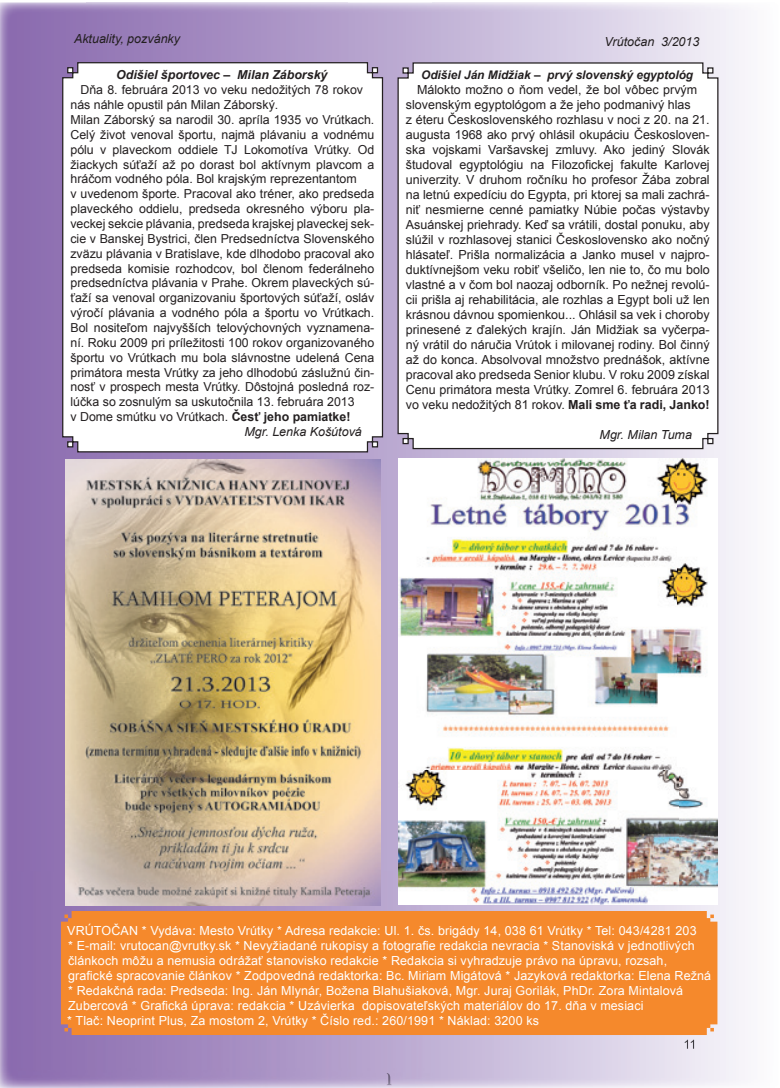
<style>
.page{position:relative;width:780px;height:1088px;background:#fff}
.page>*{position:absolute;margin:0;border:0;box-sizing:border-box;transform-origin:0 0}
.t1{font:12.5px/15px "Arial";color:#231f20}
.t2{font:12.5px/15px "Arial";letter-spacing:.01em;color:#fff}
.t3{font:italic 12.5px "Arial";color:#231f20}
.t4{font:12.38px/14.9px "Arial";color:#231f20}
.t5{font:italic 700 12.38px "Arial";color:#231f20}
.t6{font:italic 700 11.88px "Arial";color:#231f20}
.s1{font-weight:700}
</style>
<div class="page">
<img style="left:0;top:871px;width:745px;height:217px">
<img style="left:0;top:2px;width:86px;height:869px">
<div style="left:693px;top:4px;width:52px;height:867px;background:#f3f2f8"></div>
<svg style="left:684px;top:1040px;width:10px;height:9px"></svg>
<svg style="left:386px;top:1073px;width:5px;height:12px"></svg>
<svg style="left:61px;top:61px;width:323px;height:392px"></svg>
<svg style="left:397px;top:62px;width:322px;height:388px"></svg>
<div style="left:61px;top:911px;width:656px;height:124px;background:#f5892c"></div>
<img style="left:398px;top:458px;width:319px;height:447px">
<img style="left:65px;top:460px;width:316px;height:446px">
<p class="t3" style="left:74px;top:30px;width:108px">Aktuality, pozvánky</p>
<p class="t3" style="left:604px;top:34px;width:96px">Vrútočan 3/2013</p>
<p class="t5" style="left:116px;top:67px;width:213px">Odišiel športovec – Milan Záborský</p>
<p class="t4" style="left:70px;top:83px;width:305px;text-indent:10px">Dňa 8. februára 2013 vo veku nedožitých 78 rokov nás náhle opustil pán Milan Záborský.<br>Milan Záborský sa narodil 30. apríla 1935 vo Vrútkach.<br>Celý život venoval športu, najmä plávaniu a vodnému pólu v plaveckom oddiele TJ Lokomotíva Vrútky. Od žiackych súťaží až po dorast bol aktívnym plavcom a hráčom vodného póla. Bol krajským reprezentantom<br>v uvedenom športe. Pracoval ako tréner, ako predseda plaveckého oddielu, predseda okresného výboru pla&shy;veckej sekcie plávania, predseda krajskej plaveckej sek&shy;cie v Banskej Bystrici, člen Predsedníctva Slovenského zväzu plávania v Bratislave, kde dlhodobo pracoval ako predseda komisie rozhodcov, bol členom federálneho predsedníctva plávania v Prahe. Okrem plaveckých sú&shy;ťaží sa venoval organizovaniu športových súťaží, osláv výročí plávania a vodného póla a športu vo Vrútkach.<br>Bol nositeľom najvyšších telovýchovných vyznamena&shy;ní. Roku 2009 pri príležitosti 100 rokov organizovaného športu vo Vrútkach mu bola slávnostne udelená Cena primátora mesta Vrútky za jeho dlhodobú záslužnú čin&shy;nosť v prospech mesta Vrútky. Dôstojná posledná roz&shy;lúčka so zosnulým sa uskutočnila 13. februára 2013<br>v Dome smútku vo Vrútkach. <span class="s1">Česť jeho pamiatke!</span></p>
<p class="t3" style="left:244px;top:424px;width:119px">Mgr. Lenka Košútová</p>
<p class="t6" style="left:421px;top:67px;width:273px">Odišiel Ján Midžiak – prvý slovenský egyptológ</p>
<p class="t1" style="left:406px;top:83px;width:305px;text-indent:11px">Málokto možno o ňom vedel, že bol vôbec prvým slovenským egyptológom a že jeho podmanivý hlas<br>z éteru Československého rozhlasu v noci z 20. na 21. augusta 1968 ako prvý ohlásil okupáciu Českosloven&shy;ska vojskami Varšavskej zmluvy. Ako jediný Slovák študoval egyptológiu na Filozofickej fakulte Karlovej univerzity. V druhom ročníku ho profesor Žába zobral na letnú expedíciu do Egypta, pri ktorej sa mali zachrá&shy;niť nesmierne cenné pamiatky Núbie počas výstavby Asuánskej priehrady. Keď sa vrátili, dostal ponuku, aby slúžil v rozhlasovej stanici Československo ako nočný hlásateľ. Prišla normalizácia a Janko musel v najpro&shy;duktívnejšom veku robiť všeličo, len nie to, čo mu bolo vlastné a v čom bol naozaj odborník. Po nežnej revolú&shy;cii prišla aj rehabilitácia, ale rozhlas a Egypt boli už len krásnou dávnou spomienkou... Ohlásil sa vek i choroby prinesené z ďalekých krajín. Ján Midžiak sa vyčerpa&shy;ný vrátil do náručia Vrútok i milovanej rodiny. Bol činný až do konca. Absolvoval množstvo prednášok, aktívne pracoval ako predseda Senior klubu. V roku 2009 získal Cenu primátora mesta Vrútky. Zomrel 6. februára 2013 vo veku nedožitých 81 rokov. <span class="s1">Mali sme ťa radi, Janko!</span></p>
<p class="t3" style="left:599px;top:427px;width:94px">Mgr. Milan Tuma</p>
<p class="t2" style="left:67px;top:923px;width:645px">VRÚTOČAN * Vydáva: Mesto Vrútky * Adresa redakcie: Ul. 1. čs. brigády 14, 038 61 Vrútky * Tel: 043/4281 203<br>* E-mail: vrutocan@vrutky.sk * Nevyžiadané rukopisy a fotografie redakcia nevracia * Stanoviská v jednotlivých článkoch môžu a nemusia odrážať stanovisko redakcie * Redakcia si vyhradzuje právo na úpravu, rozsah, grafické spracovanie článkov * Zodpovedná redaktorka: Bc. Miriam Migátová * Jazyková redaktorka: Elena Režná * Redakčná rada: Predseda: Ing. Ján Mlynár, Božena Blahušiaková, Mgr. Juraj Gorilák, PhDr. Zora Mintalová Zubercová * Grafická úprava: redakcia * Uzávierka dopisovateľských materiálov do 17. dňa v mesiaci<br>* Tlač: Neoprint Plus, Za mostom 2, Vrútky * Číslo red.: 260/1991 * Náklad: 3200 ks</p>
</div>
